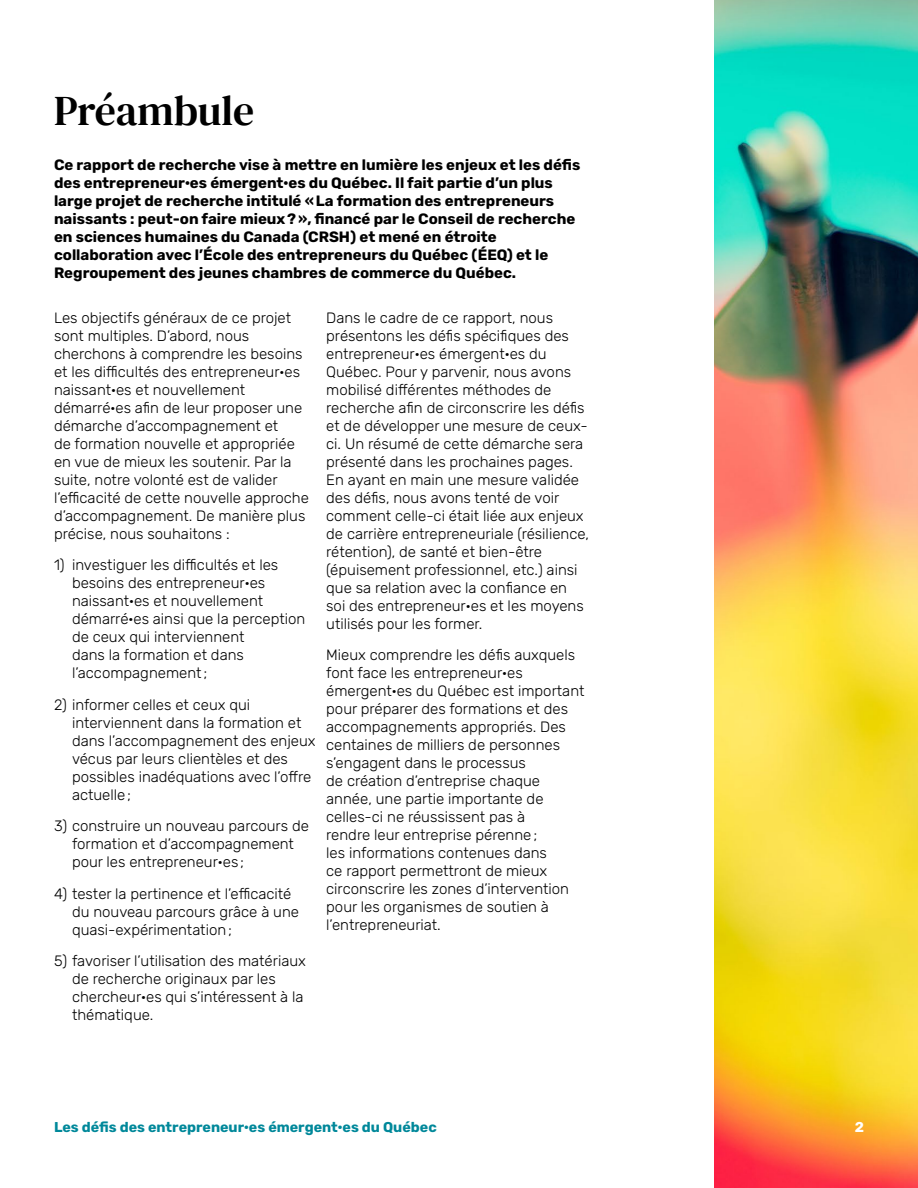
<style>
.page{position:relative;width:918px;height:1188px;background:#fff}
.page>*{position:absolute;margin:0;border:0;box-sizing:border-box;transform-origin:0 0}
.t1{font:42px "DM Serif Text";letter-spacing:-.005em;color:#000}
.t2{font:300 15px/18px "Rubik";color:#000}
.t3{font:300 14.25px "Rubik";color:#00889a}
.t4{font:300 14.25px "Rubik";color:#fff}
</style>
<div class="page">
<img style="left:714px;top:0;width:204px;height:1188px">
<h1 class="t1" style="left:54px;top:86px;width:202px">Préambule</h1>
<p class="t2" style="left:54px;top:156px;width:528px">Ce rapport de recherche vise à mettre en lumière les enjeux et les défis des entrepreneur·es émergent·es du Québec. Il fait partie d’un plus large projet de recherche intitulé «La formation des entrepreneurs naissants : peut-on faire mieux?», financé par le Conseil de recherche en sciences humaines du Canada (CRSH) et mené en étroite collaboration avec l’École des entrepreneurs du Québec (ÉEQ) et le Regroupement des jeunes chambres de commerce du Québec.</p>
<p class="t2" style="left:54px;top:309px;width:257px">Les objectifs généraux de ce projet sont multiples. D’abord, nous cherchons à comprendre les besoins et les difficultés des entrepreneur·es naissant·es et nouvellement démarré·es afin de leur proposer une démarche d’accompagnement et<br>de formation nouvelle et appropriée en vue de mieux les soutenir. Par la suite, notre volonté est de valider l’efficacité de cette nouvelle approche d’accompagnement. De manière plus précise, nous souhaitons :</p>
<p class="t2" style="left:72px;top:556px;width:235px;text-indent:-18px">1) investiguer les difficultés et les besoins des entrepreneur·es naissant·es et nouvellement démarré·es ainsi que la perception de ceux qui interviennent<br>dans la formation et dans l’accompagnement;</p>
<p class="t2" style="left:72px;top:696px;width:245px;text-indent:-18px">2) informer celles et ceux qui interviennent dans la formation et dans l’accompagnement des enjeux vécus par leurs clientèles et des possibles inadéquations avec l’offre actuelle;</p>
<p class="t2" style="left:72px;top:817px;width:238px;text-indent:-18px">3) construire un nouveau parcours de formation et d’accompagnement pour les entrepreneur·es ;</p>
<p class="t2" style="left:72px;top:885px;width:229px;text-indent:-18px">4) tester la pertinence et l’efficacité du nouveau parcours grâce à une quasi-expérimentation;</p>
<p class="t2" style="left:72px;top:952px;width:235px;text-indent:-18px">5) favoriser l’utilisation des matériaux de recherche originaux par les chercheur·es qui s’intéressent à la thématique.</p>
<p class="t2" style="left:326px;top:309px;width:264px">Dans le cadre de ce rapport, nous présentons les défis spécifiques des entrepreneur·es émergent·es du Québec. Pour y parvenir, nous avons mobilisé différentes méthodes de recherche afin de circonscrire les défis et de développer une mesure de ceux&shy;ci. Un résumé de cette démarche sera présenté dans les prochaines pages.<br>En ayant en main une mesure validée des défis, nous avons tenté de voir comment celle-ci était liée aux enjeux de carrière entrepreneuriale (résilience, rétention), de santé et bien-être (épuisement professionnel, etc.) ainsi que sa relation avec la confiance en soi des entrepreneur·es et les moyens utilisés pour les former.</p>
<p class="t2" style="left:326px;top:646px;width:260px">Mieux comprendre les défis auxquels font face les entrepreneur·es émergent·es du Québec est important pour préparer des formations et des accompagnements appropriés. Des centaines de milliers de personnes s’engagent dans le processus<br>de création d’entreprise chaque année, une partie importante de celles-ci ne réussissent pas à<br>rendre leur entreprise pérenne;<br>les informations contenues dans<br>ce rapport permettront de mieux circonscrire les zones d’intervention pour les organismes de soutien à l’entrepreneuriat.</p>
<p class="t3" style="left:54px;top:1120px;width:384px">Les défis des entrepreneur·es émergent·es du Québec</p>
<p class="t4" style="left:855px;top:1120px;width:11px">2</p>
</div>
